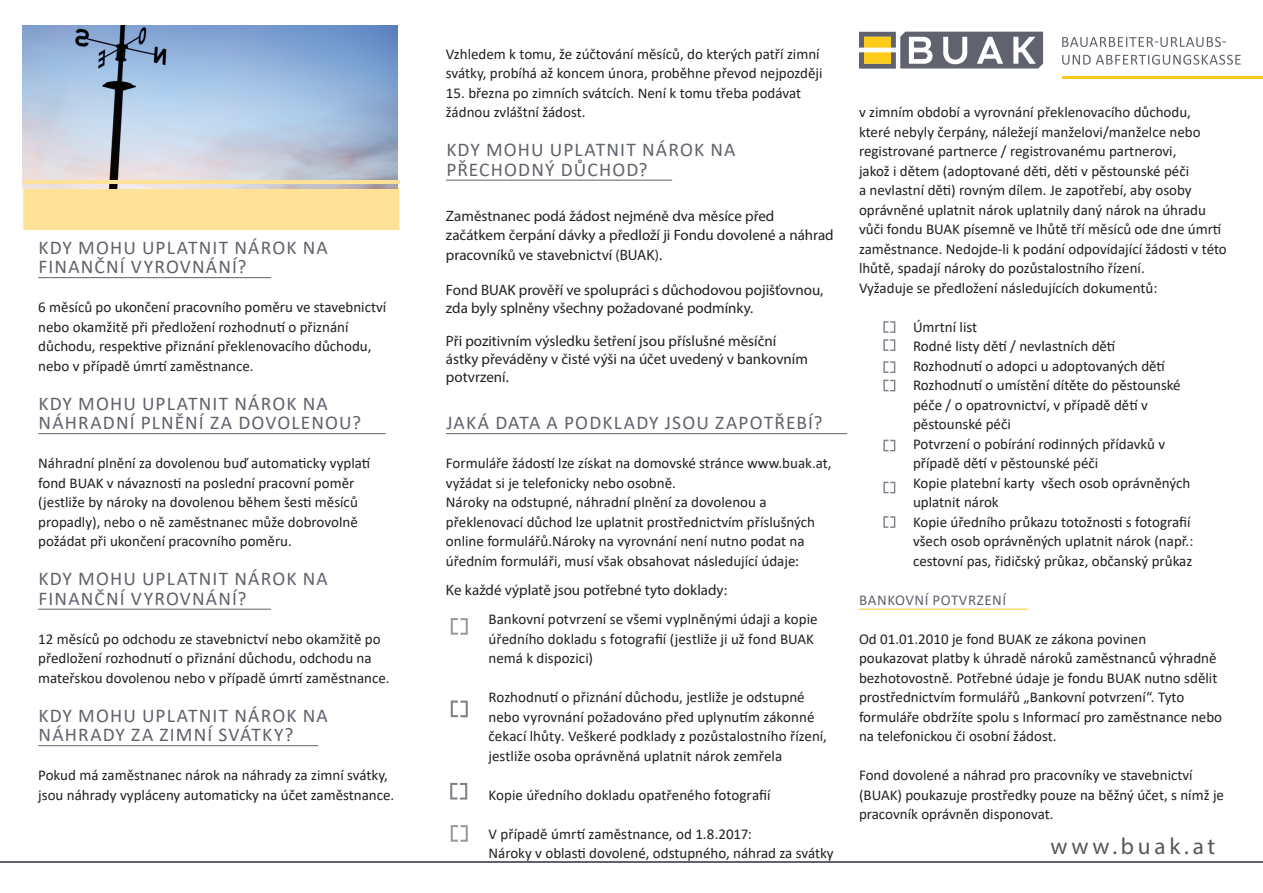
<style>
.page{position:relative;width:1263px;height:893px;background:#fff}
.page>*{position:absolute;margin:0;border:0;box-sizing:border-box;transform-origin:0 0}
.t1{font:23.25px "Myriad Pro";letter-spacing:.16em;color:#57585a}
.Überschriften_kurzer{font:19.5px/19.5px "Calibri";letter-spacing:.06em;color:#60626d}
.Fliesstext{font:15px/19.5px "Calibri";color:#231f20}
.TEXTEingerückter{font:15px/19.5px "Calibri";color:#231f20}
.Fliesstext-2{font:15px/18px "Myriad Pro";color:#231f20}
.Kleine_Überschrift_g{font:15px "Calibri";letter-spacing:.04em;color:#60626d}
.s1{font-family:"Myriad Pro"}
</style>
<div class="page">
<svg style="left:22px;top:25px;width:376px;height:1px"></svg>
<svg style="left:1062px;top:55px;width:179px;height:10px"></svg>
<svg style="left:1062px;top:37px;width:164px;height:10px"></svg>
<svg style="left:859px;top:32px;width:184px;height:37px"></svg>
<hr style="left:1062px;top:76px;width:201px;height:2px;background:#fecb1b">
<hr style="left:0;top:861px;width:1263px;height:1px;background:#60626d">
<div style="left:23px;top:187px;width:376px;height:43px;background:#ffe297;border:2px solid #ffe297"></div>
<hr style="left:38px;top:277px;width:233px;height:1px;background:#60626d">
<hr style="left:38px;top:433px;width:348px;height:1px;background:#60626d">
<hr style="left:38px;top:609px;width:233px;height:1px;background:#60626d">
<hr style="left:38px;top:745px;width:280px;height:1px;background:#60626d">
<hr style="left:446px;top:180px;width:226px;height:1px;background:#60626d">
<hr style="left:446px;top:433px;width:401px;height:1px;background:#60626d">
<svg style="left:450px;top:783px;width:17px;height:17px"></svg>
<hr style="left:859px;top:609px;width:168px;height:1px;background:#fecb1b">
<svg style="left:859px;top:608px;width:151px;height:2px"></svg>
<svg style="left:451px;top:618px;width:17px;height:17px"></svg>
<svg style="left:451px;top:825px;width:17px;height:17px"></svg>
<svg style="left:451px;top:700px;width:17px;height:17px"></svg>
<img style="left:22px;top:26px;width:376px;height:162px">
<hr style="left:24px;top:180px;width:375px;height:3px;background:#ffe297">
<svg style="left:883px;top:321px;width:12px;height:12px"></svg>
<svg style="left:883px;top:339px;width:12px;height:12px"></svg>
<svg style="left:883px;top:361px;width:12px;height:12px"></svg>
<svg style="left:883px;top:380px;width:12px;height:11px"></svg>
<svg style="left:883px;top:440px;width:12px;height:11px"></svg>
<svg style="left:883px;top:482px;width:12px;height:11px"></svg>
<svg style="left:883px;top:516px;width:12px;height:12px"></svg>
<p class="Überschriften_kurzer" style="left:39px;top:237px;width:291px">KDY MOHU UPLATNIT NÁROK NA<br>FINANČNÍ VYROVNÁNÍ?</p>
<p class="Fliesstext" style="left:38px;top:297px;width:349px">6 měsíců po ukončení pracovního poměru ve stavebnictví nebo okamžitě při předložení rozhodnutí o přiznání důchodu, respektive přiznání překlenovacího důchodu, nebo v případě úmrtí zaměstnance.</p>
<p class="Überschriften_kurzer" style="left:39px;top:393px;width:324px">KDY MOHU UPLATNIT NÁROK NA<br>NÁHRADNÍ PLNĚNÍ ZA DOVOLENOU?</p>
<p class="Fliesstext" style="left:38px;top:453px;width:334px">Náhradní plnění za dovolenou buď automaticky vyplatí fond BUAK v návaznosti na poslední pracovní poměr (jestliže by nároky na dovolenou během šesti měsíců propadly), nebo o ně zaměstnanec může dobrovolně požádat při ukončení pracovního poměru.</p>
<p class="Überschriften_kurzer" style="left:39px;top:568px;width:291px">KDY MOHU UPLATNIT NÁROK NA<br>FINANČNÍ VYROVNÁNÍ?</p>
<p class="Fliesstext" style="left:38px;top:628px;width:353px">12 měsíců po odchodu ze stavebnictví nebo okamžitě po předložení rozhodnutí o přiznání důchodu, odchodu na mateřskou dovolenou nebo v případě úmrtí zaměstnance.</p>
<p class="Überschriften_kurzer" style="left:39px;top:705px;width:291px">KDY MOHU UPLATNIT NÁROK NA<br>NÁHRADY ZA ZIMNÍ SVÁTKY?</p>
<p class="Fliesstext" style="left:38px;top:765px;width:358px">Pokud má zaměstnanec nárok na náhrady za zimní svátky, jsou náhrady vypláceny automaticky na účet zaměstnance.</p>
<p class="Fliesstext" style="left:446px;top:43px;width:378px">Vzhledem k tomu, že zúčtování měsíců, do kterých patří zimní svátky, probíhá až koncem února, proběhne převod nejpozději</p>
<p class="Fliesstext" style="left:446px;top:82px;width:357px">15. března po zimních svátcích. Není k tomu třeba podávat žádnou zvláštní žádost.</p>
<p class="Überschriften_kurzer" style="left:446px;top:139px;width:291px">KDY MOHU UPLATNIT NÁROK NA<br>PŘECHODNÝ DŮCHOD?</p>
<p class="Fliesstext-2" style="left:446px;top:205px;width:389px;line-height:19.5px">Zaměstnanec podá žádost nejméně dva měsíce před začátkem čerpání dávky a předloží ji Fondu dovolené a náhrad pracovníků ve stavebnictví (BUAK).</p>
<p class="Fliesstext-2" style="left:446px;top:281px;width:379px">Fond BUAK prověří ve spolupráci s důchodovou pojišťovnou, zda byly splněny všechny požadované podmínky.</p>
<p class="Fliesstext-2" style="left:446px;top:332px;width:363px">Při pozitivním výsledku šetření jsou příslušné měsíční ástky převáděny v čisté výši na účet uvedený v bankovním potvrzení.</p>
<p class="Überschriften_kurzer" style="left:446px;top:412px;width:378px">JAKÁ DATA A PODKLADY JSOU ZAPOTŘEBÍ?</p>
<p class="Fliesstext" style="left:446px;top:453px;width:387px">Formuláře žádostí lze získat na domovské stránce www.buak.at, vyžádat si je telefonicky nebo osobně.<br>Nároky na odstupné, náhradní plnění za dovolenou a překlenovací důchod lze uplatnit prostřednictvím příslušných online formulářů.Nároky na vyrovnání není nutno podat na úředním formuláři, musí však obsahovat následující údaje<span class="s1">:</span></p>
<p class="Fliesstext-2" style="left:446px;top:581px;width:283px">Ke každé výplatě jsou potřebné tyto doklady:</p>
<p class="TEXTEingerückter" style="left:488px;top:609px;width:331px">Bankovní potvrzení se všemi vyplněnými údaji a kopie úředního dokladu s fotografií (jestliže ji už fond BUAK nemá k dispozici)</p>
<p class="TEXTEingerückter" style="left:488px;top:687px;width:340px">Rozhodnutí o přiznání důchodu, jestliže je odstupné nebo vyrovnání požadováno před uplynutím zákonné čekací lhůty. Veškeré podklady z pozůstalostního řízení, jestliže osoba oprávněná uplatnit nárok zemřela</p>
<p class="TEXTEingerückter" style="left:488px;top:784px;width:284px">Kopie úředního dokladu opatřeného fotografií</p>
<p class="TEXTEingerückter" style="left:488px;top:823px;width:347px">V případě úmrtí zaměstnance, od 1.8.2017:<br>Nároky v oblasti dovolené, odstupného, náhrad za svátky</p>
<p class="TEXTEingerückter" style="left:859px;top:102px;width:369px">v zimním období a vyrovnání překlenovacího důchodu,<br>které nebyly čerpány, náležejí manželovi/manželce nebo registrované partnerce / registrovanému partnerovi,<br>jakož i dětem (adoptované děti, děti v pěstounské péči<br>a nevlastní děti) rovným dílem. Je zapotřebí, aby osoby oprávněné uplatnit nárok uplatnily daný nárok na úhradu vůči fondu BUAK písemně ve lhůtě tří měsíců ode dne úmrtí zaměstnance. Nedojde-li k podání odpovídající žádosti v této lhůtě, spadají nároky do pozůstalostního řízení.<br>Vyžaduje se předložení následujících dokumentů:</p>
<p class="Fliesstext" style="left:913px;top:316px;width:282px">Úmrtní list<br>Rodné listy dětí / nevlastních dětí<br>Rozhodnutí o adopci u adoptovaných dětí Rozhodnutí o umístění dítěte do pěstounské péče / o opatrovnictví, v případě dětí v pěstounské péči<br>Potvrzení o pobírání rodinných přídavků v případě dětí v pěstounské péči<br>Kopie platební karty všech osob oprávněných uplatnit nárok<br>Kopie úředního průkazu totožnosti s fotografií všech osob oprávněných uplatnit nárok (např.: cestovní pas, řidičský průkaz, občanský průkaz</p>
<p class="Kleine_Überschrift_g" style="left:859px;top:589px;width:148px">BANKOVNÍ POTVRZENÍ</p>
<p class="Fliesstext" style="left:859px;top:628px;width:365px">Od 01.01.2010 je fond BUAK ze zákona povinen<br>poukazovat platby k úhradě nároků zaměstnanců výhradně bezhotovostně. Potřebné údaje je fondu BUAK nutno sdělit prostřednictvím formulářů „Bankovní potvrzení“. Tyto formuláře obdržíte spolu s Informací pro zaměstnance nebo na telefonickou či osobní žádost.</p>
<p class="Fliesstext" style="left:859px;top:765px;width:367px">Fond dovolené a náhrad pro pracovníky ve stavebnictví (BUAK) poukazuje prostředky pouze na běžný účet, s nímž je pracovník oprávněn disponovat.</p>
<h1 class="t1" style="left:1050px;top:832px;width:166px">www.buak.at</h1>
</div>
